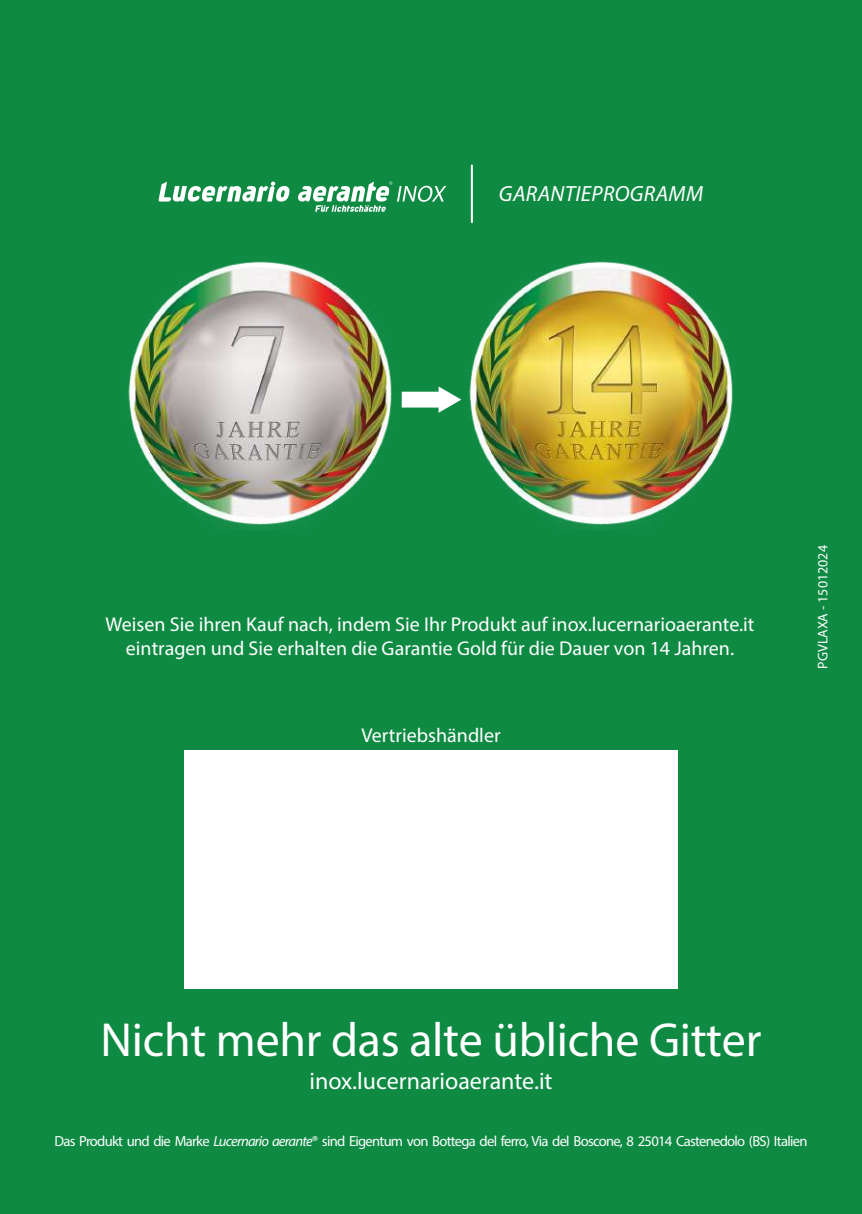
<style>
.page{position:relative;width:862px;height:1214px;background:#fff}
.page>*{position:absolute;margin:0;border:0;box-sizing:border-box;transform-origin:0 0}
.t1{font:48px "Myriad Pro";letter-spacing:-.005em;color:#fff}
.t2{font:24px "Myriad Pro";color:#fff}
.t3{font:italic 22px "Myriad Pro";letter-spacing:.015em;color:#fff}
.t4{font:20px/24px "Myriad Pro";color:#fff;text-align:center}
.t5{font:14.6px "Myriad Pro";letter-spacing:-.05em;color:#fff}
.t6{font:14px "Myriad Pro";color:#fff}
.s1{font-style:italic}
</style>
<div class="page">
<div style="left:0;top:0;width:862px;height:1213px;background:#0e8a43"></div>
<div style="left:184px;top:750px;width:493px;height:238px;background:#fff"></div>
<img style="left:128px;top:261px;width:264px;height:265px">
<img style="left:469px;top:261px;width:264px;height:265px">
<svg style="left:402px;top:386px;width:59px;height:27px"></svg>
<hr style="left:471px;top:165px;width:2px;height:57px;background:#fff">
<svg style="left:159px;top:181px;width:130px;height:21px"></svg>
<svg style="left:298px;top:181px;width:148px;height:31px"></svg>
<p class="t3" style="left:499px;top:180px;width:206px">GARANTIEPROGRAMM</p>
<p class="t4" style="left:106px;top:612px;width:650px">Weisen Sie ihren Kauf nach, indem Sie Ihr Produkt auf inox.lucernarioaerante.it eintragen und Sie erhalten die Garantie Gold für die Dauer von 14 Jahren.</p>
<p class="t4" style="left:361px;top:722px;width:141px">Vertriebshändler</p>
<p class="t6" style="left:814px;top:668px;width:125px;rotate:-90deg">PGVLAXA - 15012024</p>
<h1 class="t1" style="left:101px;top:1010px;width:662px">Nicht mehr das alte übliche Gitter</h1>
<p class="t2" style="left:309px;top:1066px;width:245px">inox.lucernarioaerante.it</p>
<p class="t5" style="left:54px;top:1131px;width:754px">Das Produkt und die Marke <span class="s1">Lucernario aerante</span>® sind Eigentum von Bottega del ferro, Via del Boscone, 8 25014 Castenedolo (BS) Italien</p>
</div>
